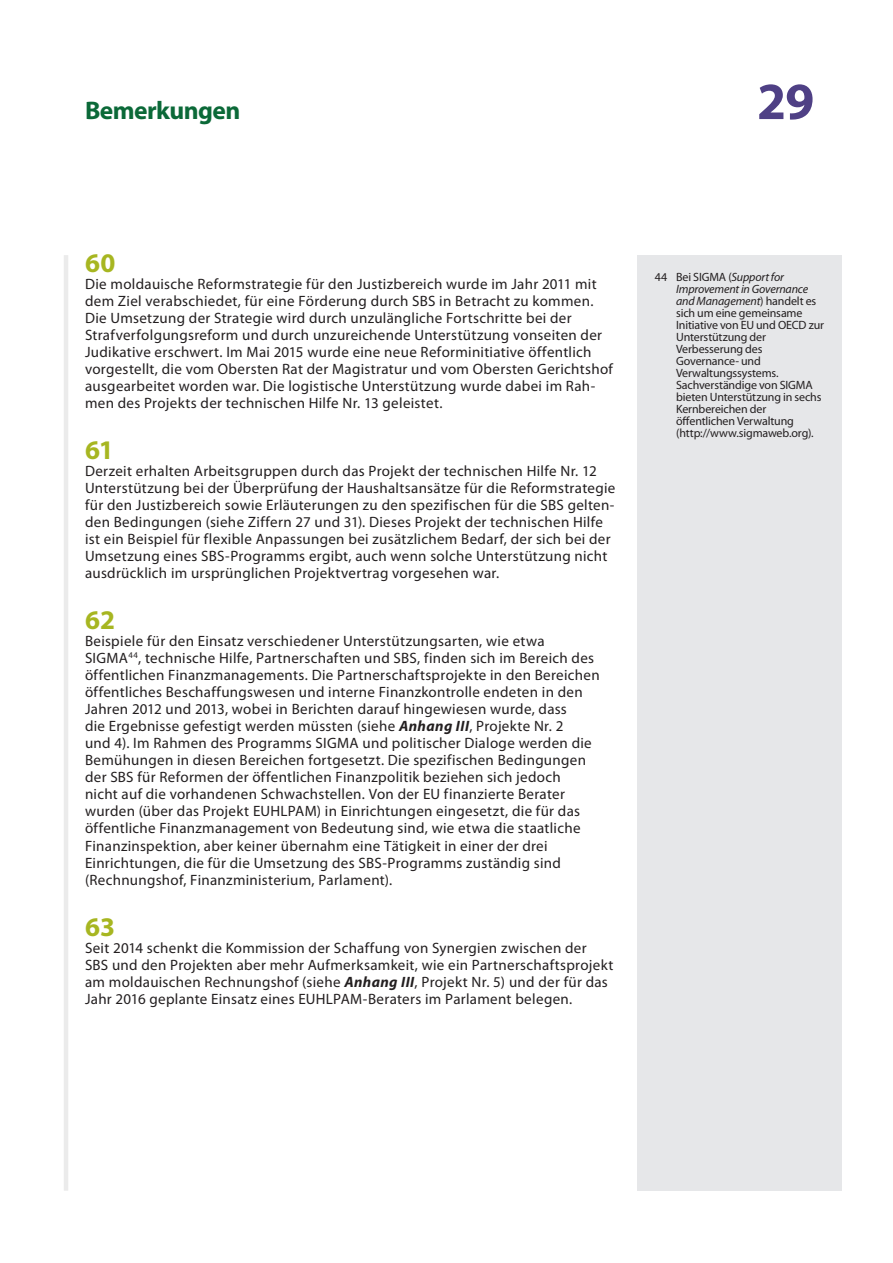
<style>
.page{position:relative;width:893px;height:1263px;background:#fff}
.page>*{position:absolute;margin:0;border:0;box-sizing:border-box;transform-origin:0 0}
.t1{font:700 52.5px "Myriad Pro";color:#4f4085}
.E_05_-_CHAP__1__TEXT{font:700 27px "Myriad Pro";color:#a7b621}
.t2{font:700 25.5px "Myriad Pro";letter-spacing:-.02em;color:#0b6938}
.E_05_-_CHAP__1__TEXT-2{font:15px/17px "Myriad Pro";letter-spacing:.02em;color:#231f20}
.E_08_-_CHAP__FOOTNOT{font:12px/12px "Myriad Pro";letter-spacing:-.01em;color:#231f20}
.s1{font-weight:700;font-style:italic}
.s2{font-style:italic}
</style>
<div class="page">
<hr style="left:64px;top:255px;width:4px;height:936px;background:#ebebeb">
<div style="left:638px;top:255px;width:204px;height:936px;background:#e6e7e9"></div>
<h3 class="t2" style="left:85px;top:94px;width:157px">Bemerkungen</h3>
<h1 class="t1" style="left:757px;top:67px;width:59px">29</h1>
<p class="E_05_-_CHAP__1__TEXT" style="left:85px;top:245px;width:32px">60</p>
<p class="E_05_-_CHAP__1__TEXT-2" style="left:85px;top:275px;width:529px">Die moldauische Reformstrategie für den Justizbereich wurde im Jahr 2011 mit dem Ziel verabschiedet, für eine Förderung durch SBS in Betracht zu kommen.<br>Die Umsetzung der Strategie wird durch unzulängliche Fortschritte bei der Strafverfolgungsreform und durch unzureichende Unterstützung vonseiten der Judikative erschwert. Im Mai 2015 wurde eine neue Reforminitiative öffentlich vorgestellt, die vom Obersten Rat der Magistratur und vom Obersten Gerichtshof ausgearbeitet worden war. Die logistische Unterstützung wurde dabei im Rah&shy;men des Projekts der technischen Hilfe Nr. 13 geleistet.</p>
<p class="E_05_-_CHAP__1__TEXT" style="left:85px;top:433px;width:30px">61</p>
<p class="E_05_-_CHAP__1__TEXT-2" style="left:85px;top:462px;width:532px">Derzeit erhalten Arbeitsgruppen durch das Projekt der technischen Hilfe Nr. 12<br>Unterstützung bei der Überprüfung der Haushaltsansätze für die Reformstrategie für den Justizbereich sowie Erläuterungen zu den spezifischen für die SBS gelten&shy;den Bedingungen (siehe Ziffern 27 und 31). Dieses Projekt der technischen Hilfe ist ein Beispiel für flexible Anpassungen bei zusätzlichem Bedarf, der sich bei der Umsetzung eines SBS-Programms ergibt, auch wenn solche Unterstützung nicht ausdrücklich im ursprünglichen Projektvertrag vorgesehen war.</p>
<p class="E_05_-_CHAP__1__TEXT" style="left:85px;top:603px;width:32px">62</p>
<p class="E_05_-_CHAP__1__TEXT-2" style="left:85px;top:633px;width:516px">Beispiele für den Einsatz verschiedener Unterstützungsarten, wie etwa SIGMA<sup>44</sup>, technische Hilfe, Partnerschaften und SBS, finden sich im Bereich des öffentlichen Finanzmanagements. Die Partnerschaftsprojekte in den Bereichen öffentliches Beschaffungswesen und interne Finanzkontrolle endeten in den Jahren 2012 und 2013, wobei in Berichten darauf hingewiesen wurde, dass<br>die Ergebnisse gefestigt werden müssten (siehe <span class="s1">Anhang III</span>, Projekte Nr. 2<br>und 4). Im Rahmen des Programms SIGMA und politischer Dialoge werden die Bemühungen in diesen Bereichen fortgesetzt. Die spezifischen Bedingungen der SBS für Reformen der öffentlichen Finanzpolitik beziehen sich jedoch<br>nicht auf die vorhandenen Schwachstellen. Von der EU finanzierte Berater wurden (über das Projekt EUHLPAM) in Einrichtungen eingesetzt, die für das öffentliche Finanzmanagement von Bedeutung sind, wie etwa die staatliche Finanzinspektion, aber keiner übernahm eine Tätigkeit in einer der drei Einrichtungen, die für die Umsetzung des SBS-Programms zuständig sind (Rechnungshof, Finanzministerium, Parlament).</p>
<p class="E_05_-_CHAP__1__TEXT" style="left:85px;top:909px;width:31px">63</p>
<p class="E_05_-_CHAP__1__TEXT-2" style="left:85px;top:939px;width:530px">Seit 2014 schenkt die Kommission der Schaffung von Synergien zwischen der SBS und den Projekten aber mehr Aufmerksamkeit, wie ein Partnerschaftsprojekt am moldauischen Rechnungshof (siehe <span class="s1">Anhang III</span>, Projekt Nr. 5) und der für das Jahr 2016 geplante Einsatz eines EUHLPAM-Beraters im Parlament belegen.</p>
<p class="E_08_-_CHAP__FOOTNOT" style="left:676px;top:271px;width:149px;text-indent:-21px">44 Bei SIGMA (<span class="s2">Support for<br>Improvement in Governance and Management</span>) handelt es sich um eine gemeinsame<br>Initiative von EU und OECD zur<br>Unterstützung der<br>Verbesserung des<br>Governance- und<br>Verwaltungssystems.<br>Sachverständige von SIGMA bieten Unterstützung in sechs<br>Kernbereichen der öffentlichen Verwaltung (http://www.sigmaweb.org).</p>
</div>
